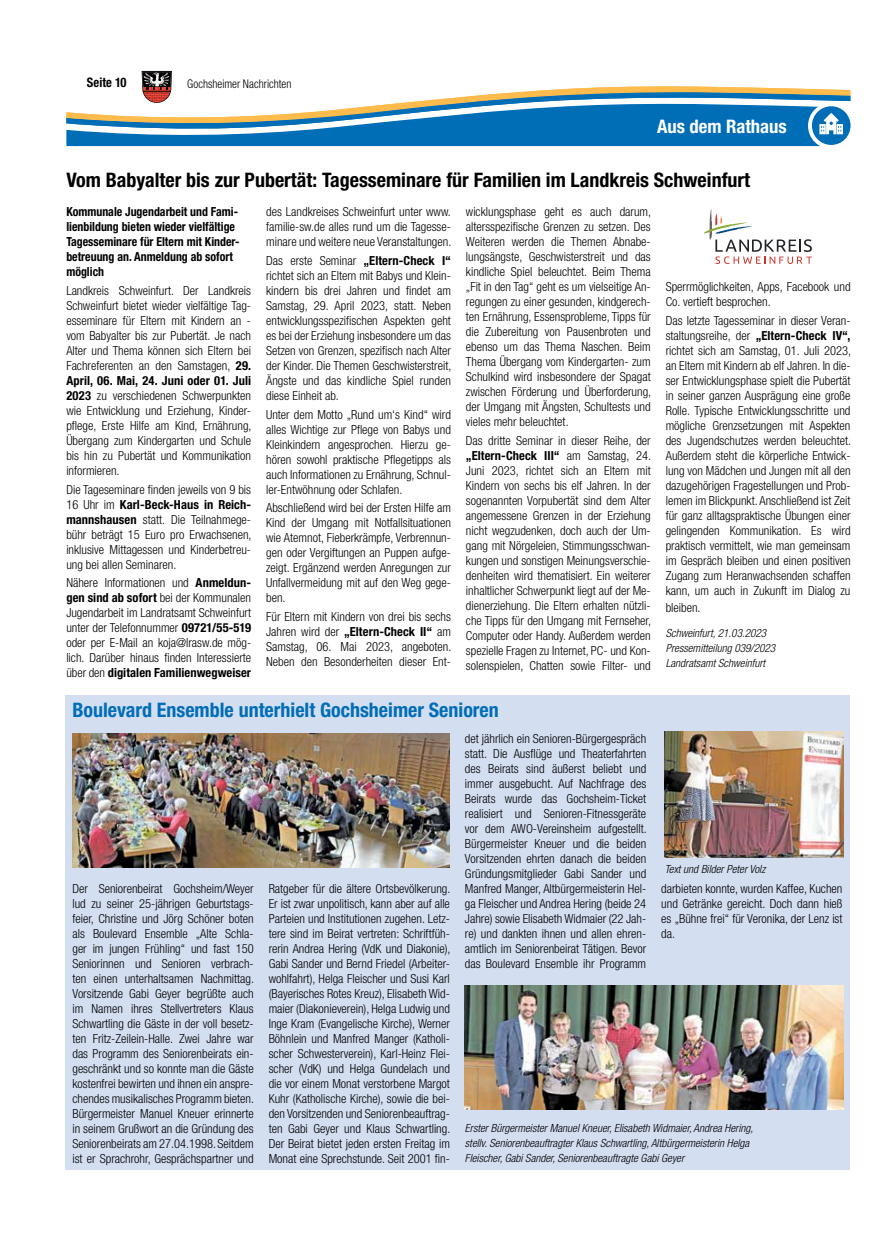
<style>
.page{position:relative;width:886px;height:1241px;background:#fff}
.page>*{position:absolute;margin:0;border:0;box-sizing:border-box;transform-origin:0 0}
.t1{font:700 condensed 20px "Helvetica Neue LT Std";color:#000}
.t2{font:700 condensed 20px "Helvetica Neue LT Std";color:#006db7}
.t3{font:700 condensed 18.62px "Helvetica Neue LT Std";color:#fff}
.t4{font:700 condensed 13.12px "Helvetica Neue LT Std";letter-spacing:.005em;color:#000;scale:.95 1}
.t5{font:300 condensed 12.5px/15px "Helvetica Neue LT Std";color:#000;text-align:justify}
.t6{font:700 condensed 12.5px/15px "Helvetica Neue LT Std";color:#000;scale:.95 1}
.t7{font:300 condensed 12px "Helvetica Neue LT Std";color:#000;scale:.95 1}
.t8{font:italic 300 condensed 11.25px/15px "Helvetica Neue LT Std";color:#000}
.s1{font-weight:700}
</style>
<div class="page">
<svg style="left:66px;top:71px;width:784px;height:75px"></svg>
<svg style="left:704px;top:209px;width:108px;height:55px"></svg>
<div style="left:65px;top:695px;width:784px;height:474px;background:#d3def1"></div>
<img style="left:72px;top:733px;width:378px;height:134px">
<img style="left:665px;top:731px;width:178px;height:126px">
<img style="left:465px;top:985px;width:378px;height:124px">
<p class="t4" style="left:87px;top:75px;width:43px">Seite 10</p>
<p class="t7" style="left:187px;top:77px;width:111px">Gochsheimer Nachrichten</p>
<h2 class="t3" style="left:657px;top:115px;width:131px">Aus dem Rathaus</h2>
<h1 class="t1" style="left:66px;top:168px;width:685px">Vom Babyalter bis zur Pubertät: Tagesseminare für Familien im Landkreis Schweinfurt</h1>
<p class="t6" style="left:66px;top:204px;width:184px">Kommunale Jugendarbeit und Fami&shy;lienbildung bieten wieder vielfältige<br>Tagesseminare für Eltern mit Kinder&shy;betreuung an. Anmeldung ab sofort möglich</p>
<p class="t5" style="left:66px;top:283px;width:187px">Landkreis Schweinfurt. Der Landkreis Schweinfurt bietet wieder vielfältige Tag&shy;esseminare für Eltern mit Kindern an - vom Babyalter bis zur Pubertät. Je nach Alter und Thema können sich Eltern bei Fachreferenten an den Samstagen, <span class="s1">29.<br>April, 06. Mai, 24. Juni oder 01. Juli 2023</span> zu verschiedenen Schwerpunkten wie Entwicklung und Erziehung, Kinder&shy;pflege, Erste Hilfe am Kind, Ernährung, Übergang zum Kindergarten und Schule bis hin zu Pubertät und Kommunikation informieren.</p>
<p class="t5" style="left:66px;top:481px;width:187px">Die Tageseminare finden jeweils von 9 bis 16 Uhr im <span class="s1">Karl-Beck-Haus in Reich&shy;mannshausen</span> statt. Die Teilnahmege&shy;bühr beträgt 15 Euro pro Erwachsenen, inklusive Mittagessen und Kinderbetreu&shy;ung bei allen Seminaren.</p>
<p class="t5" style="left:66px;top:575px;width:186px">Nähere Informationen und <span class="s1">Anmeldun&shy;gen sind ab sofort</span> bei der Kommunalen Jugendarbeit im Landratsamt Schweinfurt unter der Telefonnummer <span class="s1">09721/55-519 </span>oder per E-Mail an koja@lrasw.de mög&shy;lich. Darüber hinaus finden Interessierte über den <span class="s1">digitalen Familienwegweiser</span></p>
<p class="t5" style="left:266px;top:204px;width:187px">des Landkreises Schweinfurt unter www. familie-sw.de alles rund um die Tagesse&shy;minare und weitere neue Veranstaltungen.</p>
<p class="t5" style="left:266px;top:253px;width:187px">Das erste Seminar <span class="s1">„Eltern-Check I“ </span>richtet sich an Eltern mit Babys und Klein&shy;kindern bis drei Jahren und findet am Samstag, 29. April 2023, statt. Neben entwicklungsspezifischen Aspekten geht es bei der Erziehung insbesondere um das Setzen von Grenzen, spezifisch nach Alter der Kinder. Die Themen Geschwisterstreit, Ängste und das kindliche Spiel runden diese Einheit ab.</p>
<p class="t5" style="left:266px;top:406px;width:186px">Unter dem Motto „Rund um‘s Kind“ wird alles Wichtige zur Pflege von Babys und Kleinkindern angesprochen. Hierzu ge&shy;hören sowohl praktische Pflegetipps als auch Informationen zu Ernährung, Schnul&shy;ler-Entwöhnung oder Schlafen.</p>
<p class="t5" style="left:266px;top:500px;width:186px">Abschließend wird bei der Ersten Hilfe am Kind der Umgang mit Notfallsituationen wie Atemnot, Fieberkrämpfe, Verbrennun&shy;gen oder Vergiftungen an Puppen aufge&shy;zeigt. Ergänzend werden Anregungen zur Unfallvermeidung mit auf den Weg gege&shy;ben.</p>
<p class="t5" style="left:266px;top:608px;width:187px">Für Eltern mit Kindern von drei bis sechs Jahren wird der <span class="s1">„Eltern-Check II“</span> am Samstag, 06. Mai 2023, angeboten.<br>Neben den Besonderheiten dieser Ent-</p>
<p class="t5" style="left:466px;top:204px;width:187px">wicklungsphase geht es auch darum, altersspezifische Grenzen zu setzen. Des Weiteren werden die Themen Abnabe&shy;lungsängste, Geschwisterstreit und das kindliche Spiel beleuchtet. Beim Thema „Fit in den Tag“ geht es um vielseitige An&shy;regungen zu einer gesunden, kindgerech&shy;ten Ernährung, Essensprobleme, Tipps für die Zubereitung von Pausenbroten und ebenso um das Thema Naschen. Beim Thema Übergang vom Kindergarten- zum Schulkind wird insbesondere der Spagat zwischen Förderung und Überforderung, der Umgang mit Ängsten, Schultests und vieles mehr beleuchtet.</p>
<p class="t5" style="left:466px;top:433px;width:187px">Das dritte Seminar in dieser Reihe, der <span class="s1">„Eltern-Check III“</span> am Samstag, 24.<br>Juni 2023, richtet sich an Eltern mit Kindern von sechs bis elf Jahren. In der sogenannten Vorpubertät sind dem Alter angemessene Grenzen in der Erziehung nicht wegzudenken, doch auch der Um&shy;gang mit Nörgeleien, Stimmungsschwan&shy;kungen und sonstigen Meinungsverschie&shy;denheiten wird thematisiert. Ein weiterer inhaltlicher Schwerpunkt liegt auf der Me&shy;dienerziehung. Die Eltern erhalten nützli&shy;che Tipps für den Umgang mit Fernseher, Computer oder Handy. Außerdem werden spezielle Fragen zu Internet, PC- und Kon&shy;solenspielen, Chatten sowie Filter- und</p>
<p class="t5" style="left:666px;top:279px;width:186px">Sperrmöglichkeiten, Apps, Facebook und<br>Co. vertieft besprochen.</p>
<p class="t5" style="left:666px;top:313px;width:187px">Das letzte Tagesseminar in dieser Veran&shy;staltungsreihe, der <span class="s1">„Eltern-Check IV“, </span>richtet sich am Samstag, 01. Juli 2023, an Eltern mit Kindern ab elf Jahren. In die&shy;ser Entwicklungsphase spielt die Pubertät in seiner ganzen Ausprägung eine große Rolle. Typische Entwicklungsschritte und mögliche Grenzsetzungen mit Aspekten des Jugendschutzes werden beleuchtet.<br>Außerdem steht die körperliche Entwick&shy;lung von Mädchen und Jungen mit all den dazugehörigen Fragestellungen und Prob&shy;lemen im Blickpunkt. Anschließend ist Zeit für ganz alltagspraktische Übungen einer gelingenden Kommunikation. Es wird praktisch vermittelt, wie man gemeinsam im Gespräch bleiben und einen positiven Zugang zum Heranwachsenden schaffen kann, um auch in Zukunft im Dialog zu</p>
<p class="t5" style="left:666px;top:599px;width:36px">bleiben.</p>
<p class="t8" style="left:666px;top:626px;width:111px">Schweinfurt, 21.03.2023<br>Pressemitteilung 039/2023<br>Landratsamt Schweinfurt</p>
<h1 class="t2" style="left:72px;top:697px;width:428px">Boulevard Ensemble unterhielt Gochsheimer Senioren</h1>
<p class="t5" style="left:72px;top:880px;width:183px">Der Seniorenbeirat Gochsheim/Weyer lud zu seiner 25-jährigen Geburtstags&shy;feier, Christine und Jörg Schöner boten als Boulevard Ensemble „Alte Schla&shy;ger im jungen Frühling“ und fast 150<br>Seniorinnen und Senioren verbrach&shy;ten einen unterhaltsamen Nachmittag.<br>Vorsitzende Gabi Geyer begrüßte auch im Namen ihres Stellvertreters Klaus Schwartling die Gäste in der voll besetz&shy;ten Fritz-Zeilein-Halle. Zwei Jahre war das Programm des Seniorenbeirats ein&shy;geschränkt und so konnte man die Gäste kostenfrei bewirten und ihnen ein anspre&shy;chendes musikalisches Programm bieten.<br>Bürgermeister Manuel Kneuer erinnerte in seinem Grußwort an die Gründung des Seniorenbeirats am 27.04.1998. Seitdem ist er Sprachrohr, Gesprächspartner und</p>
<p class="t5" style="left:269px;top:880px;width:183px">Ratgeber für die ältere Ortsbevölkerung.<br>Er ist zwar unpolitisch, kann aber auf alle Parteien und Institutionen zugehen. Letz&shy;tere sind im Beirat vertreten: Schriftfüh&shy;rerin Andrea Hering (VdK und Diakonie), Gabi Sander und Bernd Friedel (Arbeiter&shy;wohlfahrt), Helga Fleischer und Susi Karl (Bayerisches Rotes Kreuz), Elisabeth Wid&shy;maier (Diakonieverein), Helga Ludwig und Inge Kram (Evangelische Kirche), Werner Böhnlein und Manfred Manger (Katholi&shy;scher Schwesterverein), Karl-Heinz Flei&shy;scher (VdK) und Helga Gundelach und die vor einem Monat verstorbene Margot Kuhr (Katholische Kirche), sowie die bei&shy;den Vorsitzenden und Seniorenbeauftrag&shy;ten Gabi Geyer und Klaus Schwartling.<br>Der Beirat bietet jeden ersten Freitag im Monat eine Sprechstunde. Seit 2001 fin-</p>
<p class="t5" style="left:465px;top:730px;width:183px">det jährlich ein Senioren-Bürgergespräch statt. Die Ausflüge und Theaterfahrten des Beirats sind äußerst beliebt und immer ausgebucht. Auf Nachfrage des Beirats wurde das Gochsheim-Ticket realisiert und Senioren-Fitnessgeräte vor dem AWO-Vereinsheim aufgestellt.<br>Bürgermeister Kneuer und die beiden Vorsitzenden ehrten danach die beiden Gründungsmitglieder Gabi Sander und Manfred Manger, Altbürgermeisterin Hel&shy;ga Fleischer und Andrea Hering (beide 24<br>Jahre) sowie Elisabeth Widmaier (22 Jah&shy;re) und dankten ihnen und allen ehren&shy;amtlich im Seniorenbeirat Tätigen. Bevor das Boulevard Ensemble ihr Programm</p>
<p class="t8" style="left:665px;top:861px;width:102px">Text und Bilder Peter Volz</p>
<p class="t5" style="left:661px;top:880px;width:183px">darbieten konnte, wurden Kaffee, Kuchen und Getränke gereicht. Doch dann hieß es „Bühne frei“ für Veronika, der Lenz ist da.</p>
<p class="t8" style="left:465px;top:1120px;width:290px">Erster Bürgermeister Manuel Kneuer, Elisabeth Widmaier, Andrea Hering, stellv. Seniorenbeauftragter Klaus Schwartling, Altbürgermeisterin Helga<br>Fleischer, Gabi Sander, Seniorenbeauftragte Gabi Geyer</p>
</div>
